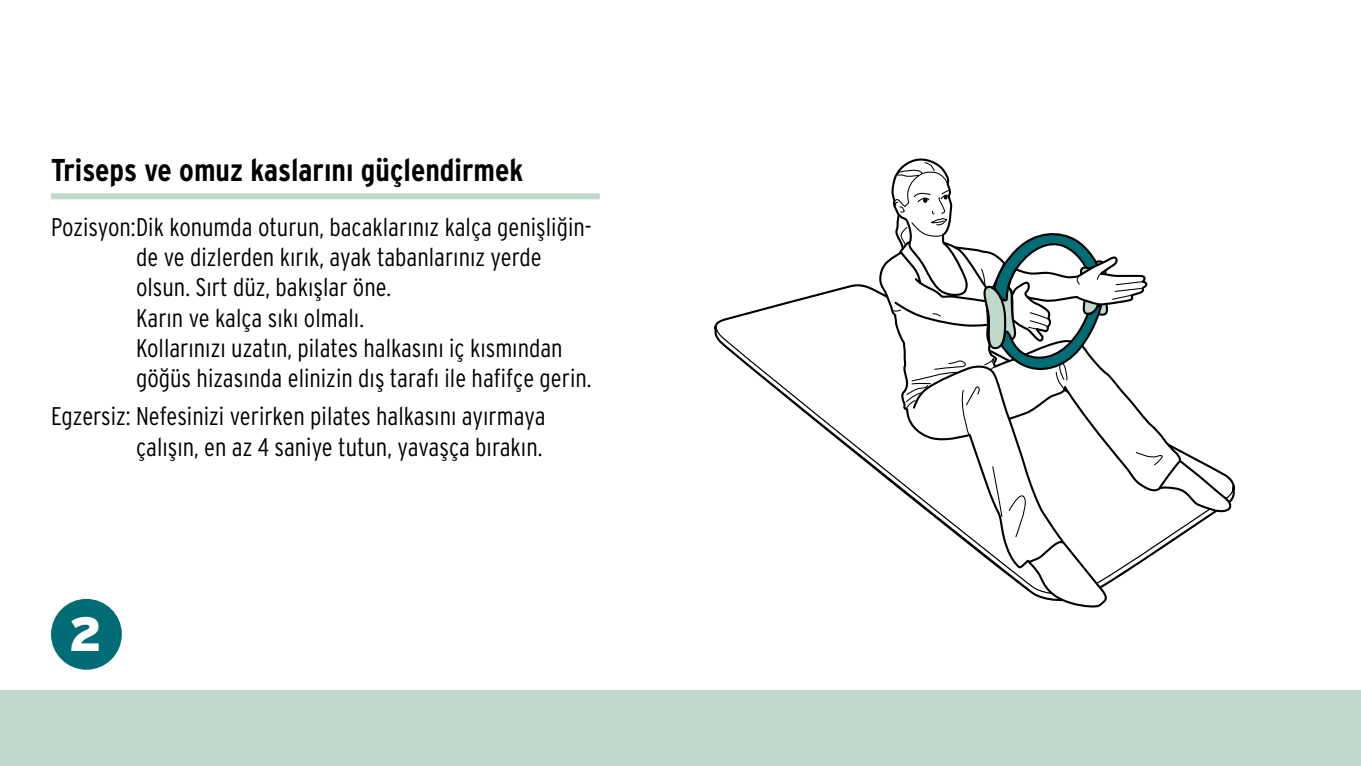
<style>
.page{position:relative;width:1361px;height:766px;background:#fff}
.page>*{position:absolute;margin:0;border:0;box-sizing:border-box;transform-origin:0 0}
.ID_M01_KREIS_SCHWARZ{font:900 48px "Interstate OT";color:#fff}
.id_headline_Übung_li{font:700 condensed 31.5px "Interstate OT";color:#000}
.ID_FLIESSTEXT{font:300 condensed 25.5px/30px "Interstate OT";color:#000}
</style>
<div class="page">
<div style="left:0;top:690px;width:1361px;height:75px;background:#c0d9ca"></div>
<svg style="left:715px;top:326px;width:519px;height:173px"></svg>
<svg style="left:878px;top:158px;width:355px;height:449px"></svg>
<svg style="left:1026px;top:458px;width:157px;height:105px"></svg>
<svg style="left:893px;top:161px;width:273px;height:377px"></svg>
<svg style="left:892px;top:189px;width:256px;height:246px"></svg>
<div style="left:51px;top:193px;width:549px;height:6px;background:#c0d9ca"></div>
<div style="left:51px;top:598px;width:71px;height:71px;background:#006d76;border-radius:50%"></div>
<p class="id_headline_Übung_li" style="left:51px;top:150px;width:474px">Triseps ve omuz kaslarını güçlendirmek</p>
<p class="ID_FLIESSTEXT" style="left:136px;top:212px;width:457px;text-indent:-85px">Pozisyon:Dik konumda oturun, bacaklarınız kalça genişliğin&shy;de ve dizlerden kırık, ayak tabanlarınız yerde olsun. Sırt düz, bakışlar öne.<br>Karın ve kalça sıkı olmalı.<br>Kollarınızı uzatın, pilates halkasını iç kısmından göğüs hizasında elinizin dış tarafı ile hafifçe gerin.</p>
<p class="ID_FLIESSTEXT" style="left:51px;top:401px;width:496px;text-align:right">Egzersiz: Nefesinizi verirken pilates halkasını ayırmaya çalışın, en az 4 saniye tutun, yavaşça bırakın.</p>
<p class="ID_M01_KREIS_SCHWARZ" style="left:69px;top:602px;width:35px">2</p>
</div>
